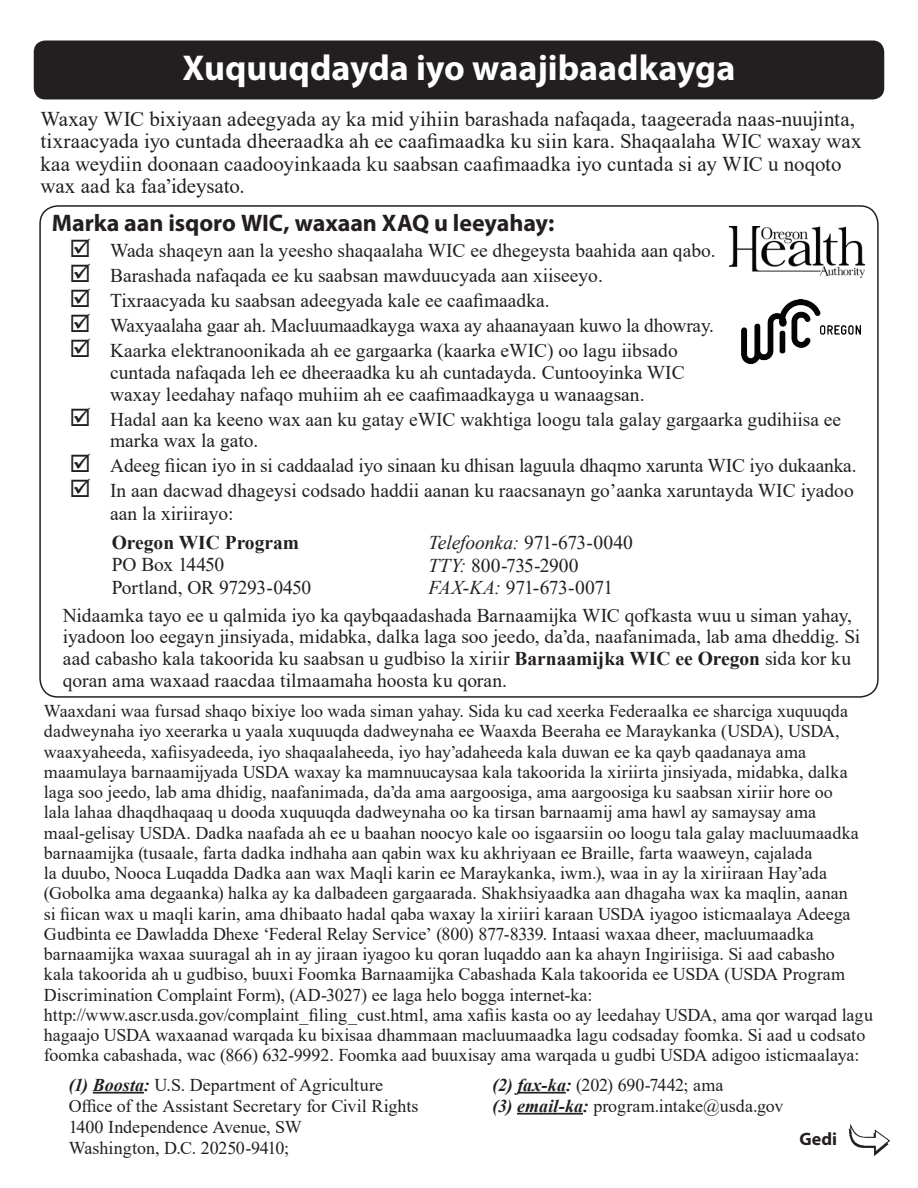
<style>
.page{position:relative;width:918px;height:1188px;background:#fff}
.page>*{position:absolute;margin:0;border:0;box-sizing:border-box;transform-origin:0 0}
.t1{font:700 36px "Myriad Pro";color:#fff}
.t2{font:700 24px "Myriad Pro";letter-spacing:-.005em;color:#231f20}
.t3{font:21px/22.5px "Times New Roman";letter-spacing:.005em;color:#231f20}
.t4{font:19.5px/25px "Times New Roman";color:#231f20}
.t5{font:700 19.5px "Times New Roman";color:#231f20}
.t6{font:18px/20.2px "Times New Roman";color:#231f20}
.t7{font:700 18px "Myriad Pro";color:#231f20}
.s1{font-style:italic}
.s2{font-weight:700}
.s3{font-weight:700;font-style:italic}
</style>
<div class="page">
<div style="left:35px;top:41px;width:848px;height:58px;background:#231f20;border-radius:11px"></div>
<div style="left:34px;top:40px;width:850px;height:59px;border:2px solid #231f20;border-radius:11px"></div>
<img style="left:741px;top:299px;width:119px;height:64px">
<img style="left:730px;top:227px;width:135px;height:50px">
<hr style="left:93px;top:1092px;width:51px;height:2px;background:#231f20">
<hr style="left:517px;top:1092px;width:49px;height:2px;background:#231f20">
<hr style="left:517px;top:1113px;width:66px;height:2px;background:#231f20">
<img style="left:848px;top:1124px;width:43px;height:33px">
<h1 class="t1" style="left:183px;top:45px;width:554px">Xuquuqdayda iyo waajibaadkayga</h1>
<p class="t3" style="left:40px;top:107px;width:823px">Waxay WIC bixiyaan adeegyada ay ka mid yihiin barashada nafaqada, taageerada naas-nuujinta, tixraacyada iyo cuntada dheeraadka ah ee caafimaadka ku siin kara. Shaqaalaha WIC waxay wax kaa weydiin doonaan caadooyinkaada ku saabsan caafimaadka iyo cuntada si ay WIC u noqoto wax aad ka faa’ideysato.</p>
<h2 class="t2" style="left:52px;top:207px;width:504px">Marka aan isqoro WIC, waxaan XAQ u leeyahay:</h2>
<p class="t4" style="left:110px;top:237px;width:607px">Wada shaqeyn aan la yeesho shaqaalaha WIC ee dhegeysta baahida aan qabo.<br>Barashada nafaqada ee ku saabsan mawduucyada aan xiiseeyo.<br>Tixraacyada ku saabsan adeegyada kale ee caafimaadka.<br>Waxyaalaha gaar ah. Macluumaadkayga waxa ay ahaanayaan kuwo la dhowray.<br>Kaarka elektranoonikada ah ee gargaarka (kaarka eWIC) oo lagu iibsado</p>
<p class="t4" style="left:110px;top:361px;width:576px;line-height:21.8px">cuntada nafaqada leh ee dheeraadka ku ah cuntadayda. Cuntooyinka WIC waxay leedahay nafaqo muhiim ah ee caafimaadkayga u wanaagsan.</p>
<p class="t4" style="left:110px;top:408px;width:733px;line-height:21.8px">Hadal aan ka keeno wax aan ku gatay eWIC wakhtiga loogu tala galay gargaarka gudihiisa ee marka wax la gato.</p>
<p class="t4" style="left:110px;top:453px;width:748px">Adeeg fiican iyo in si caddaalad iyo sinaan ku dhisan laguula dhaqmo xarunta WIC iyo dukaanka.<br>In aan dacwad dhageysi codsado haddii aanan ku raacsanayn go’aanka xaruntayda WIC iyadoo</p>
<p class="t4" style="left:110px;top:500px;width:125px">aan la xiriirayo:</p>
<p class="t5" style="left:112px;top:528px;width:189px">Oregon WIC Program</p>
<p class="t4" style="left:112px;top:553px;width:201px;line-height:22.5px">PO Box 14450<br>Portland, OR 97293-0450</p>
<p class="t4" style="left:429px;top:531px;width:206px;line-height:22.5px"><span class="s1">Telefoonka:</span> 971-673-0040<br><span class="s1">TTY:</span> 800-735-2900<br><span class="s1">FAX-KA:</span> 971-673-0071</p>
<p class="t4" style="left:63px;top:604px;width:799px;line-height:21.8px">Nidaamka tayo ee u qalmida iyo ka qaybqaadashada Barnaamijka WIC qofkasta wuu u siman yahay, iyadoon loo eegayn jinsiyada, midabka, dalka laga soo jeedo, da’da, naafanimada, lab ama dheddig. Si aad cabasho kala takoorida ku saabsan u gudbiso la xiriir <span class="s2">Barnaamijka WIC ee Oregon</span> sida kor ku qoran ama waxaad raacdaa tilmaamaha hoosta ku qoran.</p>
<p class="t6" style="left:44px;top:700px;width:831px">Waaxdani waa fursad shaqo bixiye loo wada siman yahay. Sida ku cad xeerka Federaalka ee sharciga xuquuqda dadweynaha iyo xeerarka u yaala xuquuqda dadweynaha ee Waaxda Beeraha ee Maraykanka (USDA), USDA, waaxyaheeda, xafiisyadeeda, iyo shaqaalaheeda, iyo hay’adaheeda kala duwan ee ka qayb qaadanaya ama maamulaya barnaamijyada USDA waxay ka mamnuucaysaa kala takoorida la xiriirta jinsiyada, midabka, dalka laga soo jeedo, lab ama dhidig, naafanimada, da’da ama aargoosiga, ama aargoosiga ku saabsan xiriir hore oo<br>lala lahaa dhaqdhaqaaq u dooda xuquuqda dadweynaha oo ka tirsan barnaamij ama hawl ay samaysay ama maal-gelisay USDA. Dadka naafada ah ee u baahan noocyo kale oo isgaarsiin oo loogu tala galay macluumaadka barnaamijka (tusaale, farta dadka indhaha aan qabin wax ku akhriyaan ee Braille, farta waaweyn, cajalada<br>la duubo, Nooca Luqadda Dadka aan wax Maqli karin ee Maraykanka, iwm.), waa in ay la xiriiraan Hay’ada (Gobolka ama degaanka) halka ay ka dalbadeen gargaarada. Shakhsiyaadka aan dhagaha wax ka maqlin, aanan<br>si fiican wax u maqli karin, ama dhibaato hadal qaba waxay la xiriiri karaan USDA iyagoo isticmaalaya Adeega Gudbinta ee Dawladda Dhexe ‘Federal Relay Service’ (800) 877-8339. Intaasi waxaa dheer, macluumaadka barnaamijka waxaa suuragal ah in ay jiraan iyagoo ku qoran luqaddo aan ka ahayn Ingiriisiga. Si aad cabasho<br>kala takoorida ah u gudbiso, buuxi Foomka Barnaamijka Cabashada Kala takoorida ee USDA (USDA Program Discrimination Complaint Form), (AD-3027) ee laga helo bogga internet-ka: http://www.ascr.usda.gov/complaint_filing_cust.html, ama xafiis kasta oo ay leedahay USDA, ama qor warqad lagu hagaajo USDA waxaanad warqada ku bixisaa dhammaan macluumaadka lagu codsaday foomka. Si aad u codsato foomka cabashada, wac (866) 632-9992. Foomka aad buuxisay ama warqada u gudbi USDA adigoo isticmaalaya:</p>
<p class="t6" style="left:69px;top:1074px;width:351px;line-height:21px"><span class="s3">(1) Boosta:</span> U.S. Department of Agriculture Office of the Assistant Secretary for Civil Rights 1400 Independence Avenue, SW<br>Washington, D.C. 20250-9410;</p>
<p class="t6" style="left:493px;top:1074px;width:292px;line-height:21px"><span class="s3">(2) fax-ka:</span> (202) 690-7442; ama<br><span class="s3">(3) email-ka:</span> program.intake@usda.gov</p>
<p class="t7" style="left:799px;top:1128px;width:39px">Gedi</p>
</div>
